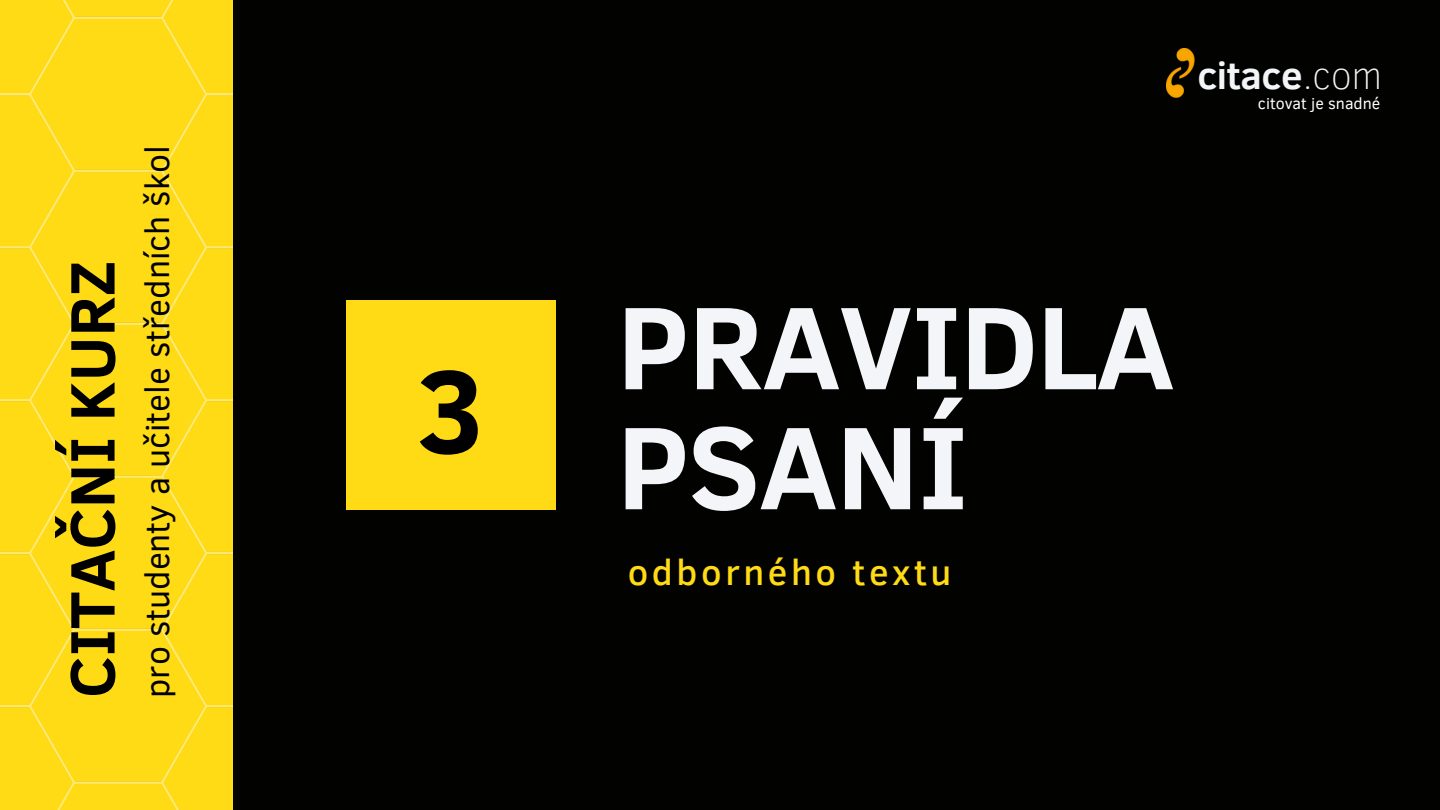
<style>
.page{position:relative;width:1440px;height:810px;background:#fff}
.page>*{position:absolute;margin:0;border:0;box-sizing:border-box;transform-origin:0 0}
.t1{font:700 120px/120px "Clear Sans";letter-spacing:-.01em;color:#f3f5f9}
.t2{font:700 120px "Clear Sans";color:#000}
.t3{font:700 64px "Clear Sans";color:#000}
.t4{font:700 38.6px "Clear Sans";letter-spacing:-.01em;color:#f3f5f9}
.t5{font:500 36px "Clear Sans";letter-spacing:.1em;color:#ffdb15}
.t6{font:33.8px "Clear Sans";color:#000}
.t7{font:16px "Clear Sans";color:#fff}
.s1{font-weight:100}
</style>
<div class="page">
<div style="left:0;top:0;width:233px;height:810px;background:#ffdb15"></div>
<div style="left:233px;top:0;width:1207px;height:810px;background:#020301"></div>
<div style="left:347px;top:300px;width:209px;height:210px;background:#ffdb15"></div>
<img style="left:1166px;top:49px;width:29px;height:49px">
<p class="t3" style="left:46px;top:698px;width:439px;rotate:-90deg">CITAČNÍ KURZ</p>
<p class="t6" style="left:133px;top:698px;width:554px;rotate:-90deg">pro studenty a učitele středních škol</p>
<p class="t2" style="left:416px;top:324px;width:72px">3</p>
<p class="t4" style="left:1197px;top:47px;width:186px">citace<span class="s1">.com</span></p>
<p class="t7" style="left:1258px;top:92px;width:124px">citovat je snadné</p>
<p class="t1" style="left:617px;top:281px;width:559px">PRAVIDLA<br>PSANÍ</p>
<p class="t5" style="left:628px;top:546px;width:325px">odborného textu</p>
</div>
